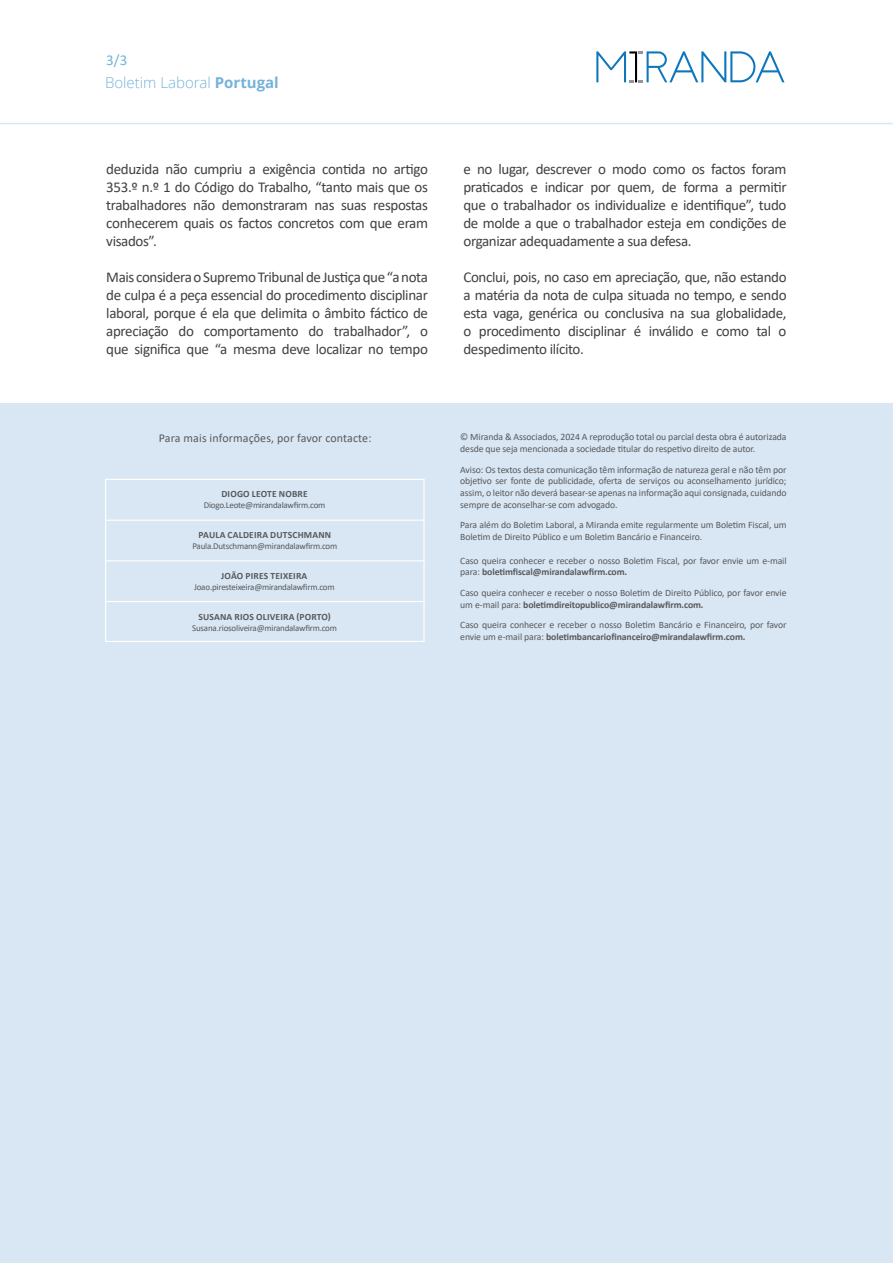
<style>
.page{position:relative;width:893px;height:1263px;background:#fff}
.page>*{position:absolute;margin:0;border:0;box-sizing:border-box;transform-origin:0 0}
.t1{font:15px/18px "Calibri";letter-spacing:-.025em;color:#414042;text-align:justify}
.t2{font:300 15px "Open Sans";color:#75b3da}
.t3{font:15px "Calibri";color:#75b3da}
.t4{font:12px "Calibri";letter-spacing:.01em;color:#58595b}
.t5{font:9.75px/11.7px "Calibri";letter-spacing:-.01em;color:#58595b}
.t6{font:700 9.6px "Calibri";letter-spacing:.02em;color:#58595b}
.t7{font:9px "Calibri";letter-spacing:-.025em;color:#58595b}
.s1{font-weight:700}
</style>
<div class="page">
<hr style="left:0;top:123px;width:893px;height:1px;background:#d9e7f4">
<svg style="left:596px;top:51px;width:188px;height:31px"></svg>
<div style="left:0;top:404px;width:893px;height:859px;background:#d9e7f4"></div>
<hr style="left:105px;top:520px;width:320px;height:1px;background:#fff">
<hr style="left:105px;top:560px;width:320px;height:1px;background:#fff">
<hr style="left:105px;top:601px;width:320px;height:1px;background:#fff">
<div style="left:105px;top:479px;width:320px;height:163px;border:1px solid #fff"></div>
<h1 class="t3" style="left:106px;top:50px;width:22px">3/3</h1>
<h1 class="t2" style="left:105px;top:72px;width:175px">Boletim Laboral <span class="s1">Portugal</span></h1>
<h1 class="t1" style="left:106px;top:160px;width:323px">deduzida não cumpriu a exigência contida no artigo 353.º n.º 1 do Código do Trabalho, “tanto mais que os trabalhadores não demonstraram nas suas respostas conhecerem quais os factos concretos com que eram visados”.</h1>
<p class="t1" style="left:106px;top:268px;width:323px">Mais considera o Supremo Tribunal de Justiça que “a nota de culpa é a peça essencial do procedimento disciplinar laboral, porque é ela que delimita o âmbito fáctico de apreciação do comportamento do trabalhador”, o que significa que “a mesma deve localizar no tempo</p>
<p class="t1" style="left:463px;top:160px;width:325px">e no lugar, descrever o modo como os factos foram praticados e indicar por quem, de forma a permitir que o trabalhador os individualize e identifique”, tudo de molde a que o trabalhador esteja em condições de organizar adequadamente a sua defesa.</p>
<h1 class="t1" style="left:463px;top:268px;width:325px">Conclui, pois, no caso em apreciação, que, não estando a matéria da nota de culpa situada no tempo, e sendo esta vaga, genérica ou conclusiva na sua globalidade, o procedimento disciplinar é inválido e como tal o despedimento ilícito.</h1>
<p class="t4" style="left:159px;top:430px;width:214px">Para mais informações, por favor contacte:</p>
<p class="t5" style="left:460px;top:431px;width:328px">© Miranda &amp; Associados, 2024 A reprodução total ou parcial desta obra é autorizada desde que seja mencionada a sociedade titular do respetivo direito de autor.</p>
<p class="t5" style="left:460px;top:463px;width:328px;text-align:justify">Aviso: Os textos desta comunicação têm informação de natureza geral e não têm por objetivo ser fonte de publicidade, oferta de serviços ou aconselhamento jurídico; assim, o leitor não deverá basear-se apenas na informação aqui consignada, cuidando sempre de aconselhar-se com advogado.</p>
<p class="t5" style="left:460px;top:519px;width:328px">Para além do Boletim Laboral, a Miranda emite regularmente um Boletim Fiscal, um<br>Boletim de Direito Público e um Boletim Bancário e Financeiro.</p>
<p class="t5" style="left:460px;top:554px;width:328px">Caso queira conhecer e receber o nosso Boletim Fiscal, por favor envie um e-mail para: <span class="s1">boletimfiscal@mirandalawfirm.com.</span></p>
<p class="t5" style="left:460px;top:587px;width:328px">Caso queira conhecer e receber o nosso Boletim de Direito Público, por favor envie um e-mail para: <span class="s1">boletimdireitopublico@mirandalawfirm.com.</span></p>
<p class="t5" style="left:460px;top:619px;width:328px">Caso queira conhecer e receber o nosso Boletim Bancário e Financeiro, por favor envie um e-mail para: <span class="s1">boletimbancariofinanceiro@mirandalawfirm.com.</span></p>
<p class="t6" style="left:221px;top:487px;width:88px">DIOGO LEOTE NOBRE</p>
<p class="t7" style="left:204px;top:499px;width:123px">Diogo.Leote@mirandalawfirm.com</p>
<p class="t6" style="left:199px;top:528px;width:134px">PAULA CALDEIRA DUTSCHMANN</p>
<p class="t7" style="left:192px;top:540px;width:146px">Paula.Dutschmann@mirandalawfirm.com</p>
<p class="t6" style="left:221px;top:569px;width:88px">JOÃO PIRES TEIXEIRA</p>
<p class="t7" style="left:194px;top:581px;width:142px">Joao.piresteixeira@mirandalawfirm.com</p>
<p class="t6" style="left:198px;top:610px;width:134px">SUSANA RIOS OLIVEIRA (PORTO)</p>
<p class="t7" style="left:192px;top:621px;width:146px">Susana.riosoliveira@mirandalawfirm.com</p>
</div>
